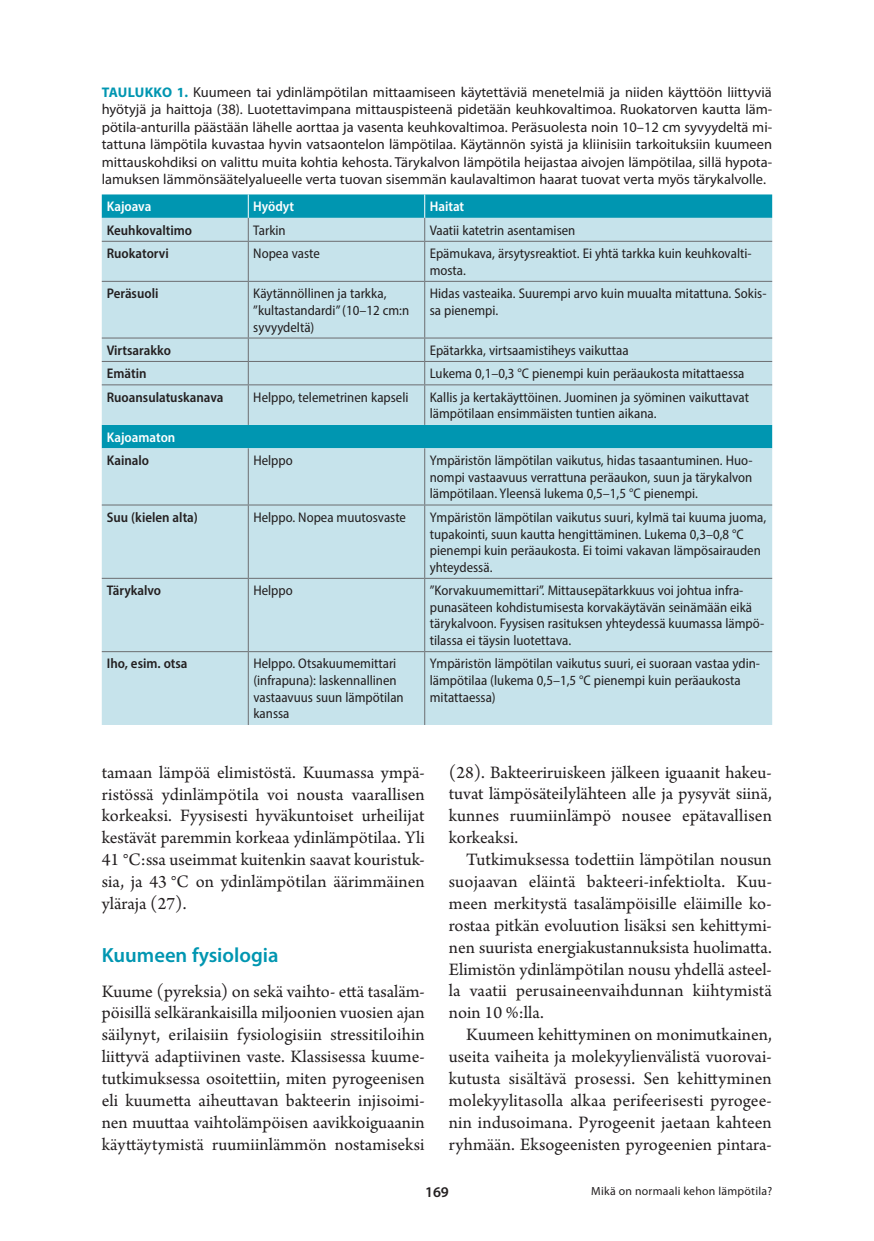
<style>
.page{position:relative;width:874px;height:1241px;background:#fff}
.page>*{position:absolute;margin:0;border:0;box-sizing:border-box;transform-origin:0 0}
.t1{font:600 20.65px "Myriad Pro";color:#0096b1}
.t2{font:18.38px/21.9px "Arno Pro";letter-spacing:.005em;color:#231f20;text-align:justify}
.t3{font:600 14.88px "Myriad Pro";color:#231f20}
.t4{font:14.35px/17.5px "Myriad Pro";color:#231f20;text-align:justify}
.t5{font:semi-condensed 14px/16.6px "Myriad Pro";color:#231f20}
.t6{font:600 semi-condensed 14px "Myriad Pro";color:#231f20}
.t7{font:600 semi-condensed 14px "Myriad Pro";color:#fff}
.t8{font:11.9px "Myriad Pro";letter-spacing:.02em;color:#231f20}
.s1{font-weight:700;font-size:14px;color:#0096b1}
</style>
<div class="page">
<svg style="left:102px;top:194px;width:669px;height:24px;background:#0798b3"></svg>
<div style="left:102px;top:218px;width:669px;height:506px;background:#c6e3eb"></div>
<hr style="left:248px;top:241px;width:176px;height:1px;background:#6c6d70">
<hr style="left:248px;top:281px;width:176px;height:1px;background:#6c6d70">
<hr style="left:248px;top:337px;width:176px;height:1px;background:#6c6d70">
<hr style="left:248px;top:361px;width:176px;height:1px;background:#6c6d70">
<hr style="left:248px;top:384px;width:176px;height:1px;background:#6c6d70">
<hr style="left:248px;top:504px;width:176px;height:1px;background:#6c6d70">
<hr style="left:248px;top:578px;width:176px;height:1px;background:#6c6d70">
<svg style="left:248px;top:194px;width:1px;height:47px"></svg>
<hr style="left:102px;top:241px;width:146px;height:1px;background:#6c6d70">
<hr style="left:248px;top:242px;width:1px;height:39px;background:#6c6d70">
<hr style="left:102px;top:281px;width:146px;height:1px;background:#6c6d70">
<hr style="left:248px;top:282px;width:1px;height:55px;background:#6c6d70">
<hr style="left:102px;top:337px;width:146px;height:1px;background:#6c6d70">
<hr style="left:102px;top:361px;width:146px;height:1px;background:#6c6d70">
<svg style="left:248px;top:338px;width:1px;height:46px"></svg>
<hr style="left:102px;top:384px;width:146px;height:1px;background:#6c6d70">
<hr style="left:248px;top:385px;width:1px;height:40px;background:#6c6d70">
<hr style="left:248px;top:448px;width:1px;height:56px;background:#6c6d70">
<hr style="left:102px;top:504px;width:146px;height:1px;background:#6c6d70">
<hr style="left:248px;top:505px;width:1px;height:73px;background:#6c6d70">
<hr style="left:102px;top:578px;width:146px;height:1px;background:#6c6d70">
<hr style="left:248px;top:578px;width:1px;height:73px;background:#6c6d70">
<svg style="left:424px;top:194px;width:1px;height:47px"></svg>
<hr style="left:424px;top:241px;width:347px;height:1px;background:#6c6d70">
<hr style="left:424px;top:242px;width:1px;height:39px;background:#6c6d70">
<hr style="left:424px;top:281px;width:347px;height:1px;background:#6c6d70">
<hr style="left:424px;top:282px;width:1px;height:55px;background:#6c6d70">
<hr style="left:424px;top:337px;width:347px;height:1px;background:#6c6d70">
<hr style="left:424px;top:361px;width:347px;height:1px;background:#6c6d70">
<svg style="left:424px;top:338px;width:1px;height:46px"></svg>
<hr style="left:424px;top:384px;width:347px;height:1px;background:#6c6d70">
<hr style="left:424px;top:385px;width:1px;height:40px;background:#6c6d70">
<hr style="left:424px;top:448px;width:1px;height:56px;background:#6c6d70">
<hr style="left:424px;top:504px;width:347px;height:1px;background:#6c6d70">
<hr style="left:424px;top:505px;width:1px;height:73px;background:#6c6d70">
<hr style="left:424px;top:578px;width:347px;height:1px;background:#6c6d70">
<hr style="left:424px;top:578px;width:1px;height:73px;background:#6c6d70">
<hr style="left:102px;top:651px;width:146px;height:1px;background:#6c6d70">
<hr style="left:248px;top:651px;width:176px;height:1px;background:#6c6d70">
<hr style="left:248px;top:652px;width:1px;height:72px;background:#6c6d70">
<hr style="left:424px;top:651px;width:347px;height:1px;background:#6c6d70">
<hr style="left:424px;top:652px;width:1px;height:72px;background:#6c6d70">
<p class="t4" style="left:102px;top:83px;width:671px"><span class="s1">TAULUKKO 1.</span> Kuumeen tai ydinlämpötilan mittaamiseen käytettäviä menetelmiä ja niiden käyttöön liittyviä hyötyjä ja haittoja (38). Luotettavimpana mittauspisteenä pidetään keuhkovaltimoa. Ruokatorven kautta läm&shy;pötila-anturilla päästään lähelle aorttaa ja vasenta keuhkovaltimoa. Peräsuolesta noin 10–12 cm syvyydeltä mi&shy;tattuna lämpötila kuvastaa hyvin vatsaontelon lämpötilaa. Käytännön syistä ja kliinisiin tarkoituksiin kuumeen mittauskohdiksi on valittu muita kohtia kehosta. Tärykalvon lämpötila heijastaa aivojen lämpötilaa, sillä hypota&shy;lamuksen lämmönsäätelyalueelle verta tuovan sisemmän kaulavaltimon haarat tuovat verta myös tärykalvolle.</p>
<p class="t7" style="left:107px;top:198px;width:46px">Kajoava</p>
<p class="t7" style="left:253px;top:198px;width:42px">Hyödyt</p>
<p class="t7" style="left:429px;top:198px;width:36px">Haitat</p>
<p class="t6" style="left:107px;top:221px;width:87px">Keuhkovaltimo</p>
<p class="t5" style="left:253px;top:221px;width:34px">Tarkin</p>
<p class="t5" style="left:429px;top:221px;width:147px">Vaatii katetrin asentamisen</p>
<p class="t6" style="left:107px;top:245px;width:64px">Ruokatorvi</p>
<p class="t5" style="left:253px;top:245px;width:68px">Nopea vaste</p>
<p class="t5" style="left:429px;top:245px;width:323px">Epämukava, ärsytysreaktiot. Ei yhtä tarkka kuin keuhkovalti&shy;mosta.</p>
<p class="t6" style="left:107px;top:285px;width:53px">Peräsuoli</p>
<p class="t5" style="left:253px;top:285px;width:157px">Käytännöllinen ja tarkka, ”kultastandardi” (10–12 cm:n syvyydeltä)</p>
<p class="t5" style="left:429px;top:285px;width:338px">Hidas vasteaika. Suurempi arvo kuin muualta mitattuna. Sokis&shy;sa pienempi.</p>
<p class="t6" style="left:107px;top:341px;width:66px">Virtsarakko</p>
<p class="t5" style="left:429px;top:342px;width:200px">Epätarkka, virtsaamistiheys vaikuttaa</p>
<p class="t6" style="left:107px;top:365px;width:41px">Emätin</p>
<p class="t5" style="left:429px;top:365px;width:316px">Lukema 0,1–0,3 °C pienempi kuin peräaukosta mitattaessa</p>
<p class="t6" style="left:107px;top:388px;width:118px">Ruoansulatuskanava</p>
<p class="t5" style="left:253px;top:388px;width:157px">Helppo, telemetrinen kapseli</p>
<p class="t5" style="left:429px;top:388px;width:320px">Kallis ja kertakäyttöinen. Juominen ja syöminen vaikuttavat lämpötilaan ensimmäisten tuntien aikana.</p>
<p class="t7" style="left:107px;top:428px;width:70px">Kajoamaton</p>
<p class="t6" style="left:107px;top:451px;width:44px">Kainalo</p>
<p class="t5" style="left:253px;top:452px;width:41px">Helppo</p>
<p class="t5" style="left:429px;top:452px;width:324px;text-align:justify">Ympäristön lämpötilan vaikutus, hidas tasaantuminen. Huo&shy;nompi vastaavuus verrattuna peräaukon, suun ja tärykalvon lämpötilaan. Yleensä lukema 0,5–1,5 °C pienempi.</p>
<p class="t6" style="left:107px;top:508px;width:93px">Suu (kielen alta)</p>
<p class="t5" style="left:253px;top:508px;width:154px">Helppo. Nopea muutosvaste</p>
<p class="t5" style="left:429px;top:508px;width:338px">Ympäristön lämpötilan vaikutus suuri, kylmä tai kuuma juoma, tupakointi, suun kautta hengittäminen. Lukema 0,3–0,8 °C pienempi kuin peräaukosta. Ei toimi vakavan lämpösairauden yhteydessä.</p>
<p class="t6" style="left:107px;top:581px;width:56px">Tärykalvo</p>
<p class="t5" style="left:253px;top:582px;width:41px">Helppo</p>
<p class="t5" style="left:429px;top:582px;width:336px">”Korvakuumemittari”. Mittausepätarkkuus voi johtua infra&shy;punasäteen kohdistumisesta korvakäytävän seinämään eikä tärykalvoon. Fyysisen rasituksen yhteydessä kuumassa lämpö&shy;tilassa ei täysin luotettava.</p>
<p class="t6" style="left:107px;top:655px;width:82px">Iho, esim. otsa</p>
<p class="t5" style="left:253px;top:655px;width:152px">Helppo. Otsakuumemittari (infrapuna): laskennallinen vastaavuus suun lämpötilan kanssa</p>
<p class="t5" style="left:429px;top:655px;width:331px">Ympäristön lämpötilan vaikutus suuri, ei suoraan vastaa ydin&shy;lämpötilaa (lukema 0,5–1,5 °C pienempi kuin peräaukosta mitattaessa)</p>
<p class="t2" style="left:102px;top:762px;width:324px">tamaan lämpöä elimistöstä. Kuumassa ympä&shy;ristössä ydinlämpötila voi nousta vaarallisen korkeaksi. Fyysisesti hyväkuntoiset urheilijat kestävät paremmin korkeaa ydinlämpötilaa. Yli 41 °C:ssa useimmat kuitenkin saavat kouristuk&shy;sia, ja 43 °C on ydinlämpötilan äärimmäinen yläraja (27).</p>
<p class="t1" style="left:102px;top:941px;width:178px">Kuumeen fysiologia</p>
<p class="t2" style="left:102px;top:980px;width:324px">Kuume (pyreksia) on sekä vaihto- että tasaläm&shy;pöisillä selkärankaisilla miljoonien vuosien ajan säilynyt, erilaisiin fysiologisiin stressitiloihin liittyvä adaptiivinen vaste. Klassisessa kuume&shy;tutkimuksessa osoitettiin, miten pyrogeenisen eli kuumetta aiheuttavan bakteerin injisoimi&shy;nen muuttaa vaihtolämpöisen aavikkoiguaanin käyttäytymistä ruumiinlämmön nostamiseksi</p>
<p class="t2" style="left:448px;top:762px;width:324px">(28). Bakteeriruiskeen jälkeen iguaanit hakeu&shy;tuvat lämpösäteilylähteen alle ja pysyvät siinä, kunnes ruumiinlämpö nousee epätavallisen korkeaksi.</p>
<p class="t2" style="left:448px;top:849px;width:324px;text-indent:17px">Tutkimuksessa todettiin lämpötilan nousun suojaavan eläintä bakteeri-infektiolta. Kuu&shy;meen merkitystä tasalämpöisille eläimille ko&shy;rostaa pitkän evoluution lisäksi sen kehittymi&shy;nen suurista energiakustannuksista huolimatta.<br>Elimistön ydinlämpötilan nousu yhdellä asteel&shy;la vaatii perusaineenvaihdunnan kiihtymistä noin 10 %:lla.</p>
<p class="t2" style="left:448px;top:1024px;width:324px;text-indent:17px">Kuumeen kehittyminen on monimutkainen, useita vaiheita ja molekyylienvälistä vuorovai&shy;kutusta sisältävä prosessi. Sen kehittyminen molekyylitasolla alkaa perifeerisesti pyrogee&shy;nin indusoimana. Pyrogeenit jaetaan kahteen ryhmään. Eksogeenisten pyrogeenien pintara-</p>
<p class="t3" style="left:425px;top:1182px;width:25px">169</p>
<p class="t8" style="left:591px;top:1183px;width:182px">Mikä on normaali kehon lämpötila?</p>
</div>
